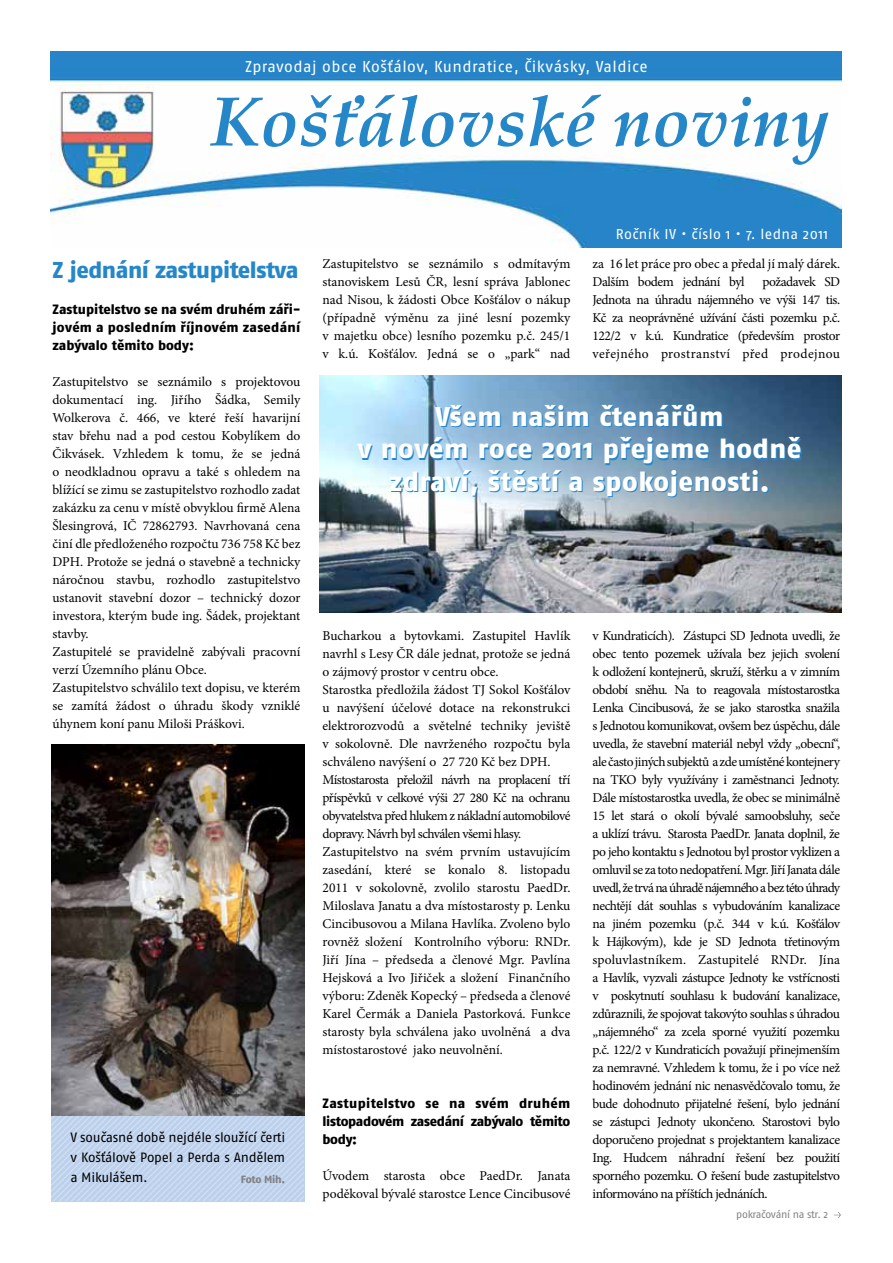
<style>
.page{position:relative;width:893px;height:1263px;background:#fff}
.page>*{position:absolute;margin:0;border:0;box-sizing:border-box;transform-origin:0 0}
.t1{font:italic 700 69.45px "Palatino Linotype";color:#2587c8}
.t2{font:800 27px/32.4px "Fago CS";letter-spacing:.02em;color:#fff;text-align:center}
.t3{font:800 22.95px "Fago CS";letter-spacing:-.02em;color:#2587c8}
.t4{font:15.75px "Fago CS";letter-spacing:.03em;color:#fff}
.t5{font:14.25px "Fago CS";letter-spacing:.025em;color:#fff}
.t6{font:13.5px/18px "Minion Pro";letter-spacing:-.005em;color:#000}
.t7{font:800 13.5px/18px "Fago CS";color:#000;text-align:justify}
.t8{font:13.5px/20.2px "Fago CS";letter-spacing:-.02em;color:#000;text-align:justify}
.t9{font:10.5px "Fago CS";letter-spacing:-.025em;color:#808285}
.t10{font:800 10.5px "Fago CS";letter-spacing:-.025em;color:#808285}
</style>
<div class="page">
<img style="left:51px;top:51px;width:791px;height:197px">
<svg style="left:834px;top:1212px;width:7px;height:6px"></svg>
<img style="left:51px;top:744px;width:253px;height:372px">
<svg style="left:51px;top:1116px;width:253px;height:85px;background:#c3d4ed"></svg>
<img style="left:320px;top:375px;width:522px;height:237px">
<p class="t4" style="left:245px;top:57px;width:404px">Zpravodaj obce Košťálov, Kundratice, Čikvásky, Valdice</p>
<h1 class="t1" style="left:210px;top:73px;width:621px">Košťálovské noviny</h1>
<h3 class="t3" style="left:53px;top:256px;width:248px">Z jednání zastupitelstva</h3>
<p class="t7" style="left:53px;top:300px;width:249px">Zastupitelstvo se na svém druhém záři&shy;jovém a posledním říjnovém zasedání zabývalo těmito body:</p>
<p class="t6" style="left:53px;top:373px;width:249px">Zastupitelstvo se seznámilo s projektovou dokumentací ing. Jiřího Šádka, Semily Wolkerova č. 466, ve které řeší havarijní stav břehu nad a pod cestou Kobylíkem do Čikvásek. Vzhledem k tomu, že se jedná o neodkladnou opravu a také s ohledem na blížící se zimu se zastupitelstvo rozhodlo zadat zakázku za cenu v místě obvyklou firmě Alena Šlesingrová, IČ 72862793. Navrhovaná cena činí dle předloženého rozpočtu 736 758 Kč bez DPH. Protože se jedná o stavebně a technicky náročnou stavbu, rozhodlo zastupitelstvo ustanovit stavební dozor – technický dozor investora, kterým bude ing. Šádek, projektant stavby.<br>Zastupitelé se pravidelně zabývali pracovní verzí Územního plánu Obce.<br>Zastupitelstvo schválilo text dopisu, ve kterém se zamítá žádost o úhradu škody vzniklé úhynem koní panu Miloši Práškovi.</p>
<p class="t8" style="left:71px;top:1127px;width:216px">V současné době nejdéle sloužící čerti v Košťálově Popel a Perda s Andělem a Mikulášem.</p>
<p class="t10" style="left:241px;top:1172px;width:46px">Foto Mih.</p>
<p class="t6" style="left:323px;top:255px;width:249px;text-align:justify">Zastupitelstvo se seznámilo s odmítavým stanoviskem Lesů ČR, lesní správa Jablonec nad Nisou, k žádosti Obce Košťálov o nákup (případně výměnu za jiné lesní pozemky v majetku obce) lesního pozemku p.č. 245/1 v k.ú. Košťálov. Jedná se o „park“ nad</p>
<p class="t5" style="left:616px;top:226px;width:214px">Ročník IV • číslo 1 • 7. ledna 2011</p>
<p class="t6" style="left:593px;top:255px;width:249px">za 16 let práce pro obec a předal jí malý dárek.<br>Dalším bodem jednání byl</p>
<p class="t6" style="left:593px;top:273px;width:249px;text-align:justify;text-indent:170px">požadavek SD Jednota na úhradu nájemného ve výši 147 tis.<br>Kč za neoprávněné užívání části pozemku p.č.<br>122/2 v k.ú. Kundratice (především prostor veřejného prostranství před prodejnou</p>
<h2 class="t2" style="left:357px;top:400px;width:446px">Všem našim čtenářům<br>v novém roce 2011 přejeme hodně zdraví, štěstí a spokojenosti.</h2>
<p class="t6" style="left:323px;top:626px;width:249px">Bucharkou a bytovkami. Zastupitel Havlík navrhl s Lesy ČR dále jednat, protože se jedná o zájmový prostor v centru obce.<br>Starostka předložila žádost TJ Sokol Košťálov u navýšení účelové dotace na rekonstrukci elektrorozvodů a světelné techniky jeviště v sokolovně. Dle navrženého rozpočtu byla schváleno navýšení o 27 720 Kč bez DPH.<br>Místostarosta přeložil návrh na proplacení tří příspěvků v celkové výši 27 280 Kč na ochranu obyvatelstva před hlukem z nákladní automobilové dopravy. Návrh byl schválen všemi hlasy.<br>Zastupitelstvo na svém prvním ustavujícím zasedání, které se konalo 8. listopadu 2011 v sokolovně, zvolilo starostu PaedDr.<br>Miloslava Janatu a dva místostarosty p. Lenku Cincibusovou a Milana Havlíka. Zvoleno bylo rovněž složení Kontrolního výboru: RNDr.<br>Jiří Jína – předseda a členové Mgr. Pavlína Hejsková a Ivo Jiřiček a složení Finančního výboru: Zdeněk Kopecký – předseda a členové Karel Čermák a Daniela Pastorková. Funkce starosty byla schválena jako uvolněná a dva místostarostové jako neuvolnění.</p>
<p class="t7" style="left:323px;top:1094px;width:249px">Zastupitelstvo se na svém druhém listopadovém zasedání zabývalo těmito body:</p>
<p class="t6" style="left:323px;top:1166px;width:249px">Úvodem starosta obce PaedDr. Janata poděkoval bývalé starostce Lence Cincibusové</p>
<p class="t6" style="left:593px;top:626px;width:249px;text-align:justify">v Kundraticích). Zástupci SD Jednota uvedli, že obec tento pozemek užívala bez jejich svolení k odložení kontejnerů, skruží, štěrku a v zimním období sněhu. Na to reagovala místostarostka Lenka Cincibusová, že se jako starostka snažila s Jednotou komunikovat, ovšem bez úspěchu, dále uvedla, že stavební materiál nebyl vždy „obecní“, ale často jiných subjektů a zde umístěné kontejnery na TKO byly využívány i zaměstnanci Jednoty.<br>Dále místostarostka uvedla, že obec se minimálně 15 let stará o okolí bývalé samoobsluhy, seče a uklízí trávu. Starosta PaedDr. Janata doplnil, že po jeho kontaktu s Jednotou byl prostor vyklizen a omluvil se za toto nedopatření. Mgr. Jiří Janata dále uvedl, že trvá na úhradě nájemného a bez této úhrady nechtějí dát souhlas s vybudováním kanalizace na jiném pozemku (p.č. 344 v k.ú. Košťálov k Hájkovým), kde je SD Jednota třetinovým spoluvlastníkem. Zastupitelé RNDr. Jína a Havlík, vyzvali zástupce Jednoty ke vstřícnosti v poskytnutí souhlasu k budování kanalizace, zdůraznili, že spojovat takovýto souhlas s úhradou „nájemného“ za zcela sporné využití pozemku p.č. 122/2 v Kundraticích považují přinejmenším za nemravné. Vzhledem k tomu, že i po více než hodinovém jednání nic nenasvědčovalo tomu, že bude dohodnuto přijatelné řešení, bylo jednání se zástupci Jednoty ukončeno. Starostovi bylo doporučeno projednat s projektantem kanalizace Ing. Hudcem náhradní řešení bez použití sporného pozemku. O řešení bude zastupitelstvo informováno na příštích jednáních.</p>
<p class="t9" style="left:736px;top:1208px;width:93px">pokračování na str. 2</p>
</div>
